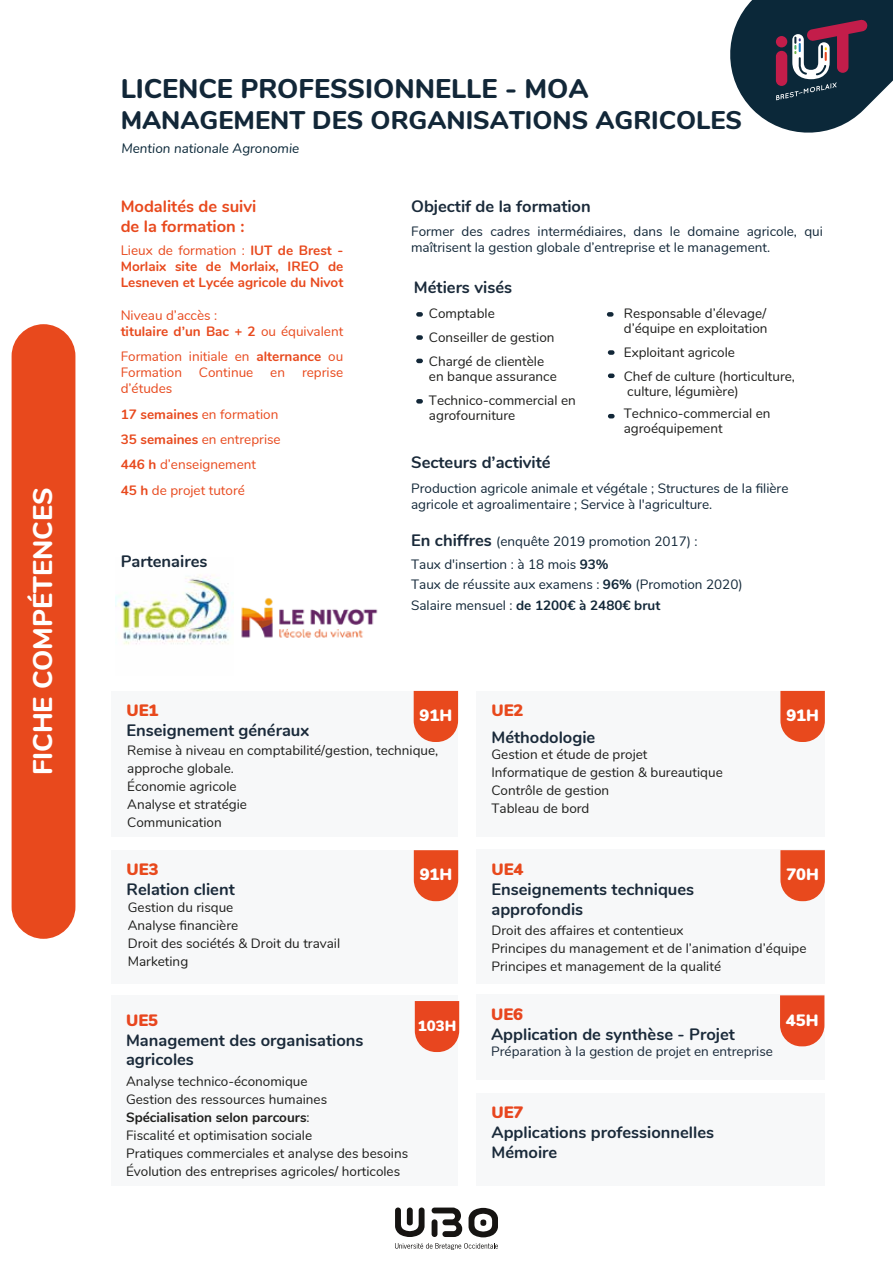
<style>
.page{position:relative;width:893px;height:1263px;background:#fff}
.page>*{position:absolute;margin:0;border:0;box-sizing:border-box;transform-origin:0 0}
.t1{font:800 27px "Nunito";color:#122738}
.t2{font:800 27px "Nunito";color:#fff}
.t3{font:800 25.5px "Nunito";color:#122738}
.t4{font:700 16.5px/19.8px "Nunito";color:#1a2a3a}
.t5{font:700 16.5px/19.8px "Nunito";color:#e8491d}
.t6{font:900 16.5px "Nunito";color:#fff}
.t7{font:900 16.5px "Nunito";color:#e8491d}
.t8{font:900 16.5px "Nunito";color:#e8461f}
.t9{font:900 14.85px "Nunito";color:#fff}
.t10{font:13.5px/18px "Nunito";color:#1d1d1b}
.t11{font:13.5px/16.2px "Nunito";color:#122738}
.t12{font:13.5px/25.3px "Nunito";color:#e8491d}
.t13{font:700 13.5px/16.2px "Nunito";color:#e8491d;text-align:justify}
.t14{font:13.5px "Nunito";color:#1a2a3a}
.t15{font:italic 13.5px "Nunito";color:#0b2839}
.s1{font-weight:400}
.s2{font-weight:700}
.s3{font-weight:700;font-size:16.5px;color:#1a2a3a}
</style>
<div class="page">
<div style="left:111px;top:995px;width:347px;height:190px;background:#f7f8f9"></div>
<img style="left:116px;top:575px;width:117px;height:70px">
<svg style="left:730px;top:0;width:163px;height:133px"></svg>
<div style="left:111px;top:691px;width:347px;height:146px;background:#f7f8f9"></div>
<svg style="left:414px;top:691px;width:44px;height:51px;background:#e9572f"></svg>
<div style="left:112px;top:850px;width:346px;height:134px;background:#f7f8f9"></div>
<svg style="left:414px;top:850px;width:44px;height:51px;background:#e9572f"></svg>
<div style="left:476px;top:850px;width:349px;height:134px;background:#f7f8f9"></div>
<svg style="left:780px;top:850px;width:45px;height:51px;background:#e95a32"></svg>
<div style="left:12px;top:324px;width:63px;height:615px;background:#e8491d;border-radius:32px"></div>
<div style="left:476px;top:691px;width:349px;height:146px;background:#f7f8f9"></div>
<svg style="left:780px;top:691px;width:45px;height:51px;background:#e95a32"></svg>
<svg style="left:415px;top:1001px;width:44px;height:51px;background:#e95431"></svg>
<div style="left:476px;top:995px;width:348px;height:85px;background:#f7f8f9"></div>
<svg style="left:780px;top:995px;width:44px;height:51px;background:#e95531"></svg>
<div style="left:476px;top:1093px;width:349px;height:92px;background:#f7f8f9"></div>
<svg style="left:395px;top:1207px;width:103px;height:30px"></svg>
<svg style="left:395px;top:1243px;width:103px;height:7px"></svg>
<svg style="left:607px;top:312px;width:7px;height:5px"></svg>
<svg style="left:608px;top:350px;width:6px;height:5px"></svg>
<svg style="left:416px;top:312px;width:7px;height:5px"></svg>
<svg style="left:416px;top:359px;width:7px;height:4px"></svg>
<svg style="left:416px;top:399px;width:7px;height:5px"></svg>
<svg style="left:416px;top:335px;width:7px;height:5px"></svg>
<svg style="left:608px;top:373px;width:7px;height:5px"></svg>
<svg style="left:608px;top:414px;width:7px;height:4px"></svg>
<img style="left:241px;top:598px;width:137px;height:40px">
<h1 class="t2" style="left:23px;top:775px;width:289px;rotate:-90deg">FICHE COMPÉTENCES</h1>
<h1 class="t1" style="left:121px;top:69px;width:469px">LICENCE PROFESSIONNELLE - MOA</h1>
<h2 class="t3" style="left:121px;top:101px;width:623px">MANAGEMENT DES ORGANISATIONS AGRICOLES</h2>
<p class="t15" style="left:121px;top:138px;width:179px">Mention nationale Agronomie</p>
<p class="t5" style="left:121px;top:196px;width:137px">Modalités de suivi de la formation :</p>
<p class="t13" style="left:121px;top:241px;width:224px"><span class="s1">Lieux de formation :</span> IUT de Brest - Morlaix site de Morlaix, IREO de Lesneven et Lycée agricole du Nivot</p>
<p class="t12" style="left:121px;top:306px;width:224px;line-height:16.2px">Niveau d’accès :<br><span class="s2">titulaire d’un Bac + 2</span> ou équivalent</p>
<p class="t12" style="left:121px;top:348px;width:224px;line-height:16.2px">Formation initiale en <span class="s2">alternance</span> ou<br>Formation</p>
<p class="t12" style="left:199px;top:359px;width:56px">Continue</p>
<p class="t12" style="left:270px;top:359px;width:16px">en</p>
<p class="t12" style="left:302px;top:359px;width:43px">reprise</p>
<p class="t12" style="left:121px;top:375px;width:162px">d’études<br><span class="s2">17 semaines</span> en formation<br><span class="s2">35 semaines</span> en entreprise<br><span class="s2">446 h</span> d’enseignement<br><span class="s2">45 h</span> de projet tutoré</p>
<p class="t4" style="left:121px;top:550px;width:88px">Partenaires</p>
<p class="t4" style="left:411px;top:196px;width:181px">Objectif de la formation</p>
<p class="t11" style="left:411px;top:222px;width:413px">Former des cadres intermédiaires, dans le domaine agricole, qui maîtrisent la gestion globale d’entreprise et le management.</p>
<p class="t4" style="left:414px;top:277px;width:100px">Métiers visés</p>
<p class="t10" style="left:429px;top:300px;width:127px;line-height:24px">Comptable<br>Conseiller de gestion<br>Chargé de clientèle</p>
<p class="t10" style="left:429px;top:363px;width:148px;line-height:24px">en banque assurance<br>Technico-commercial en</p>
<p class="t10" style="left:429px;top:405px;width:88px">agrofourniture</p>
<p class="t10" style="left:624px;top:305px;width:145px;line-height:15px">Responsable d’élevage/ d’équipe en exploitation</p>
<p class="t10" style="left:624px;top:339px;width:173px;line-height:24px">Exploitant agricole<br>Chef de culture (horticulture,</p>
<p class="t10" style="left:624px;top:379px;width:148px;line-height:22.5px">culture, légumière)<br>Technico-commercial en</p>
<p class="t10" style="left:624px;top:419px;width:100px">agroéquipement</p>
<p class="t4" style="left:411px;top:451px;width:141px">Secteurs d’activité</p>
<p class="t11" style="left:411px;top:479px;width:379px">Production agricole animale et végétale ; Structures de la filière agricole et agroalimentaire ; Service à l'agriculture.</p>
<p class="t11" style="left:411px;top:528px;width:288px;line-height:23.5px"><span class="s3">En chiffres</span> (enquête 2019 promotion 2017) :<br>Taux d'insertion : à 18 mois <span class="s2">93%</span></p>
<p class="t11" style="left:411px;top:574px;width:333px;line-height:20.4px">Taux de réussite aux examens : <span class="s2">96%</span> (Promotion 2020)<br>Salaire mensuel : <span class="s2">de 1200€ à 2480€ brut</span></p>
<p class="t7" style="left:126px;top:698px;width:34px">UE1</p>
<p class="t6" style="left:420px;top:703px;width:34px">91H</p>
<p class="t4" style="left:126px;top:719px;width:184px">Enseignement généraux</p>
<p class="t10" style="left:127px;top:740px;width:313px">Remise à niveau en comptabilité/gestion, technique, approche globale.<br>Économie agricole<br>Analyse et stratégie<br>Communication</p>
<p class="t7" style="left:491px;top:698px;width:34px">UE2</p>
<p class="t4" style="left:491px;top:726px;width:105px">Méthodologie</p>
<p class="t10" style="left:491px;top:745px;width:233px">Gestion et étude de projet<br>Informatique de gestion &amp; bureautique<br>Contrôle de gestion<br>Tableau de bord</p>
<p class="t6" style="left:786px;top:703px;width:34px">91H</p>
<p class="t7" style="left:127px;top:857px;width:34px">UE3</p>
<p class="t6" style="left:420px;top:862px;width:34px">91H</p>
<p class="t6" style="left:786px;top:862px;width:34px">70H</p>
<p class="t7" style="left:491px;top:857px;width:34px">UE4</p>
<p class="t4" style="left:127px;top:878px;width:110px">Relation client</p>
<p class="t10" style="left:128px;top:897px;width:214px">Gestion du risque<br>Analyse financière<br>Droit des sociétés &amp; Droit du travail<br>Marketing</p>
<p class="t4" style="left:491px;top:878px;width:204px">Enseignements techniques approfondis</p>
<p class="t10" style="left:491px;top:920px;width:317px">Droit des affaires et contentieux<br>Principes du management et de l’animation d’équipe<br>Principes et management de la qualité</p>
<p class="t8" style="left:491px;top:1002px;width:34px">UE6</p>
<p class="t8" style="left:126px;top:1008px;width:34px">UE5</p>
<p class="t6" style="left:786px;top:1008px;width:34px">45H</p>
<p class="t4" style="left:491px;top:1023px;width:245px">Application de synthèse - Projet</p>
<p class="t14" style="left:491px;top:1041px;width:283px">Préparation à la gestion de projet en entreprise</p>
<p class="t9" style="left:418px;top:1015px;width:40px">103H</p>
<p class="t4" style="left:126px;top:1029px;width:239px">Management des organisations agricoles</p>
<p class="t10" style="left:126px;top:1071px;width:284px">Analyse technico-économique<br>Gestion des ressources humaines <span class="s2">Spécialisation selon parcours</span>:<br>Fiscalité et optimisation sociale<br>Pratiques commerciales et analyse des besoins Évolution des entreprises agricoles/ horticoles</p>
<p class="t8" style="left:491px;top:1100px;width:34px">UE7</p>
<p class="t4" style="left:491px;top:1121px;width:224px">Applications professionnelles<br>Mémoire</p>
</div>
